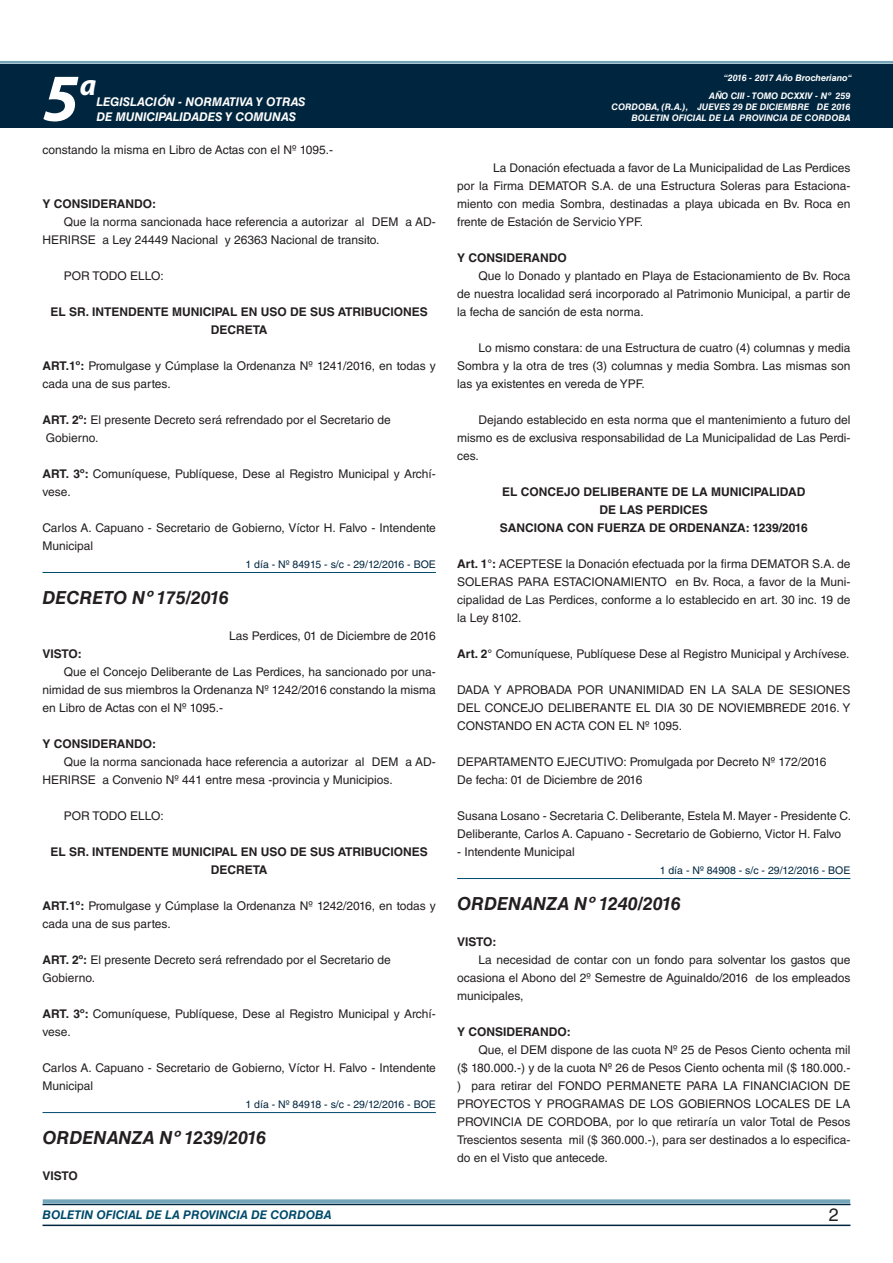
<style>
.page{position:relative;width:893px;height:1263px;background:#fff}
.page>*{position:absolute;margin:0;border:0;box-sizing:border-box;transform-origin:0 0}
.t1{font:italic 700 67.5px "Myriad Pro";color:#fff}
.t2{font:italic 700 30px "Myriad Pro";color:#fff}
.DOC__N{font:italic 700 18px "Helvetica LT Std";color:#231f20}
.t3{font:18px "Helvetica LT Std";color:#231f20}
.TEXTO_BASE{font:12px/18px "Helvetica LT Std";color:#231f20;text-align:justify}
.RESUELVE{font:700 12px "Helvetica LT Std";color:#231f20}
.TEXTO_BASE-2{font:700 12px "Helvetica LT Std";color:#231f20}
.t4{font:italic 700 12px "Helvetica LT Std";color:#fff}
.t5{font:italic 700 12px "Helvetica LT Std";color:#004b6c}
.FECHA{font:12px "Helvetica LT Std";color:#231f20}
.FECHA_DE_PUBLICACIÓN{font:10.5px "Helvetica LT Std";color:#00263f}
.t6{font:italic 700 9px/10.8px "Helvetica LT Std";color:#fff;text-align:right}
.s1{font-weight:700}
</style>
<div class="page">
<div style="left:0;top:61px;width:893px;height:6px;background:#fff;opacity:.75"></div>
<div style="left:0;top:64px;width:893px;height:64px;background:#00263f"></div>
<hr style="left:43px;top:1224px;width:807px;height:2px;background:#00263f">
<div style="left:42px;top:1198px;width:809px;height:8px;background:#fff;opacity:.75"></div>
<hr style="left:43px;top:572px;width:393px;height:1px;background:#004b6c">
<hr style="left:43px;top:1112px;width:393px;height:1px;background:#004b6c">
<hr style="left:457px;top:878px;width:393px;height:1px;background:#004b6c">
<h1 class="t1" style="left:43px;top:54px;width:38px">5</h1>
<h2 class="t2" style="left:80px;top:66px;width:18px">a</h2>
<p class="t4" style="left:96px;top:95px;width:211px">LEGISLACIÓN - NORMATIVA Y OTRAS</p>
<p class="t4" style="left:96px;top:109px;width:201px">DE MUNICIPALIDADES Y COMUNAS</p>
<p class="TEXTO_BASE" style="left:43px;top:141px;width:292px">constando la misma en Libro de Actas con el Nº 1095.-</p>
<p class="TEXTO_BASE-2" style="left:43px;top:196px;width:115px">Y CONSIDERANDO:</p>
<p class="TEXTO_BASE" style="left:43px;top:213px;width:395px;text-indent:21px">Que la norma sancionada hace referencia a autorizar al DEM a AD-<br>HERIRSE a Ley 24449 Nacional y 26363 Nacional de transito.</p>
<p class="TEXTO_BASE" style="left:64px;top:267px;width:101px">POR TODO ELLO:</p>
<p class="RESUELVE" style="left:51px;top:304px;width:379px">EL SR. INTENDENTE MUNICIPAL EN USO DE SUS ATRIBUCIONES</p>
<p class="RESUELVE" style="left:211px;top:322px;width:58px">DECRETA</p>
<p class="TEXTO_BASE" style="left:43px;top:357px;width:395px"><span class="s1">ART.1º:</span> Promulgase y Cúmplase la Ordenanza Nº 1241/2016, en todas y cada una de sus partes.</p>
<p class="TEXTO_BASE" style="left:43px;top:411px;width:350px"><span class="s1">ART. 2º:</span> El presente Decreto será refrendado por el Secretario de</p>
<p class="TEXTO_BASE" style="left:46px;top:429px;width:54px">Gobierno.</p>
<p class="TEXTO_BASE" style="left:43px;top:465px;width:395px"><span class="s1">ART. 3º:</span> Comuníquese, Publíquese, Dese al Registro Municipal y Archí&shy;vese.</p>
<p class="TEXTO_BASE" style="left:43px;top:519px;width:395px">Carlos A. Capuano - Secretario de Gobierno, Víctor H. Falvo - Intendente<br>Municipal</p>
<p class="FECHA_DE_PUBLICACIÓN" style="left:246px;top:558px;width:192px">1 día - Nº 84915 - s/c - 29/12/2016 - BOE</p>
<p class="DOC__N" style="left:43px;top:586px;width:188px">DECRETO Nº 175/2016</p>
<p class="FECHA" style="left:229px;top:629px;width:208px">Las Perdices, 01 de Diciembre de 2016</p>
<p class="TEXTO_BASE-2" style="left:43px;top:646px;width:41px">VISTO:</p>
<p class="TEXTO_BASE" style="left:43px;top:663px;width:395px;text-indent:21px">Que el Concejo Deliberante de Las Perdices, ha sancionado por una&shy;nimidad de sus miembros la Ordenanza Nº 1242/2016 constando la misma en Libro de Actas con el Nº 1095.-</p>
<p class="TEXTO_BASE-2" style="left:43px;top:736px;width:115px">Y CONSIDERANDO:</p>
<p class="TEXTO_BASE" style="left:43px;top:753px;width:395px;text-indent:21px">Que la norma sancionada hace referencia a autorizar al DEM a AD-<br>HERIRSE a Convenio Nº 441 entre mesa -provincia y Municipios.</p>
<p class="TEXTO_BASE" style="left:64px;top:807px;width:101px">POR TODO ELLO:</p>
<p class="RESUELVE" style="left:51px;top:844px;width:379px">EL SR. INTENDENTE MUNICIPAL EN USO DE SUS ATRIBUCIONES</p>
<p class="RESUELVE" style="left:211px;top:862px;width:58px">DECRETA</p>
<p class="TEXTO_BASE" style="left:43px;top:897px;width:395px"><span class="s1">ART.1º:</span> Promulgase y Cúmplase la Ordenanza Nº 1242/2016, en todas y cada una de sus partes.</p>
<p class="TEXTO_BASE" style="left:43px;top:951px;width:350px"><span class="s1">ART. 2º:</span> El presente Decreto será refrendado por el Secretario de</p>
<p class="TEXTO_BASE" style="left:43px;top:969px;width:54px">Gobierno.</p>
<p class="TEXTO_BASE" style="left:43px;top:1005px;width:395px"><span class="s1">ART. 3º:</span> Comuníquese, Publíquese, Dese al Registro Municipal y Archí&shy;vese.</p>
<p class="TEXTO_BASE" style="left:43px;top:1059px;width:395px">Carlos A. Capuano - Secretario de Gobierno, Víctor H. Falvo - Intendente<br>Municipal</p>
<p class="FECHA_DE_PUBLICACIÓN" style="left:246px;top:1098px;width:192px">1 día - Nº 84918 - s/c - 29/12/2016 - BOE</p>
<p class="DOC__N" style="left:43px;top:1126px;width:225px">ORDENANZA Nº 1239/2016</p>
<p class="TEXTO_BASE-2" style="left:43px;top:1168px;width:37px">VISTO</p>
<p class="t6" style="left:724px;top:72px;width:130px">“2016 - 2017 Año Brocheriano“</p>
<p class="t6" style="left:612px;top:91px;width:240px">AÑO CIII - TOMO DCXXIV - Nº 259<br>CORDOBA, (R.A.), JUEVES 29 DE DICIEMBRE DE 2016<br>BOLETIN OFICIAL DE LA PROVINCIA DE CORDOBA</p>
<p class="TEXTO_BASE" style="left:457px;top:159px;width:395px;text-indent:36px">La Donación efectuada a favor de La Municipalidad de Las Perdices por la Firma DEMATOR S.A. de una Estructura Soleras para Estaciona&shy;miento con media Sombra, destinadas a playa ubicada en Bv. Roca en frente de Estación de Servicio YPF.</p>
<p class="TEXTO_BASE-2" style="left:457px;top:250px;width:111px">Y CONSIDERANDO</p>
<p class="TEXTO_BASE" style="left:457px;top:267px;width:395px;text-indent:21px">Que lo Donado y plantado en Playa de Estacionamiento de Bv. Roca de nuestra localidad será incorporado al Patrimonio Municipal, a partir de la fecha de sanción de esta norma.</p>
<p class="TEXTO_BASE" style="left:457px;top:339px;width:395px;text-indent:21px">Lo mismo constara: de una Estructura de cuatro (4) columnas y media Sombra y la otra de tres (3) columnas y media Sombra. Las mismas son las ya existentes en vereda de YPF.</p>
<p class="TEXTO_BASE" style="left:457px;top:411px;width:395px;text-indent:21px">Dejando establecido en esta norma que el mantenimiento a futuro del mismo es de exclusiva responsabilidad de La Municipalidad de Las Perdi&shy;ces.</p>
<p class="RESUELVE" style="left:502px;top:484px;width:305px">EL CONCEJO DELIBERANTE DE LA MUNICIPALIDAD</p>
<p class="RESUELVE" style="left:600px;top:502px;width:110px">DE LAS PERDICES</p>
<p class="RESUELVE" style="left:500px;top:520px;width:309px">SANCIONA CON FUERZA DE ORDENANZA: 1239/2016</p>
<p class="TEXTO_BASE" style="left:457px;top:555px;width:395px"><span class="s1">Art. 1°:</span> ACEPTESE la Donación efectuada por la firma DEMATOR S.A. de SOLERAS PARA ESTACIONAMIENTO en Bv. Roca, a favor de la Muni&shy;cipalidad de Las Perdices, conforme a lo establecido en art. 30 inc. 19 de la Ley 8102.</p>
<p class="TEXTO_BASE" style="left:457px;top:645px;width:394px"><span class="s1">Art. 2°</span> Comuníquese, Publíquese Dese al Registro Municipal y Archívese.</p>
<p class="TEXTO_BASE" style="left:457px;top:681px;width:395px">DADA Y APROBADA POR UNANIMIDAD EN LA SALA DE SESIONES DEL CONCEJO DELIBERANTE EL DIA 30 DE NOVIEMBREDE 2016. Y CONSTANDO EN ACTA CON EL Nº 1095.</p>
<p class="TEXTO_BASE" style="left:457px;top:753px;width:371px">DEPARTAMENTO EJECUTIVO: Promulgada por Decreto Nº 172/2016</p>
<p class="TEXTO_BASE" style="left:457px;top:771px;width:187px">De fecha: 01 de Diciembre de 2016</p>
<p class="TEXTO_BASE" style="left:457px;top:807px;width:395px">Susana Losano - Secretaria C. Deliberante, Estela M. Mayer - Presidente C.</p>
<p class="TEXTO_BASE" style="left:457px;top:825px;width:386px">Deliberante, Carlos A. Capuano - Secretario de Gobierno, Victor H. Falvo</p>
<p class="TEXTO_BASE" style="left:457px;top:843px;width:119px">- Intendente Municipal</p>
<p class="FECHA_DE_PUBLICACIÓN" style="left:660px;top:864px;width:192px">1 día - Nº 84908 - s/c - 29/12/2016 - BOE</p>
<p class="DOC__N" style="left:457px;top:892px;width:225px">ORDENANZA Nº 1240/2016</p>
<p class="TEXTO_BASE-2" style="left:457px;top:934px;width:41px">VISTO:</p>
<p class="TEXTO_BASE" style="left:457px;top:951px;width:395px;text-indent:21px">La necesidad de contar con un fondo para solventar los gastos que ocasiona el Abono del 2º Semestre de Aguinaldo/2016 de los empleados municipales,</p>
<p class="TEXTO_BASE-2" style="left:457px;top:1024px;width:115px">Y CONSIDERANDO:</p>
<p class="TEXTO_BASE" style="left:457px;top:1041px;width:395px;text-indent:21px">Que, el DEM dispone de las cuota Nº 25 de Pesos Ciento ochenta mil ($ 180.000.-) y de la cuota Nº 26 de Pesos Ciento ochenta mil ($ 180.000.- ) para retirar del FONDO PERMANETE PARA LA FINANCIACION DE PROYECTOS Y PROGRAMAS DE LOS GOBIERNOS LOCALES DE LA PROVINCIA DE CORDOBA, por lo que retiraría un valor Total de Pesos Trescientos sesenta mil ($ 360.000.-), para ser destinados a lo especifica&shy;do en el Visto que antecede.</p>
<p class="t5" style="left:43px;top:1208px;width:290px">BOLETIN OFICIAL DE LA PROVINCIA DE CORDOBA</p>
<p class="t3" style="left:829px;top:1204px;width:12px">2</p>
</div>
